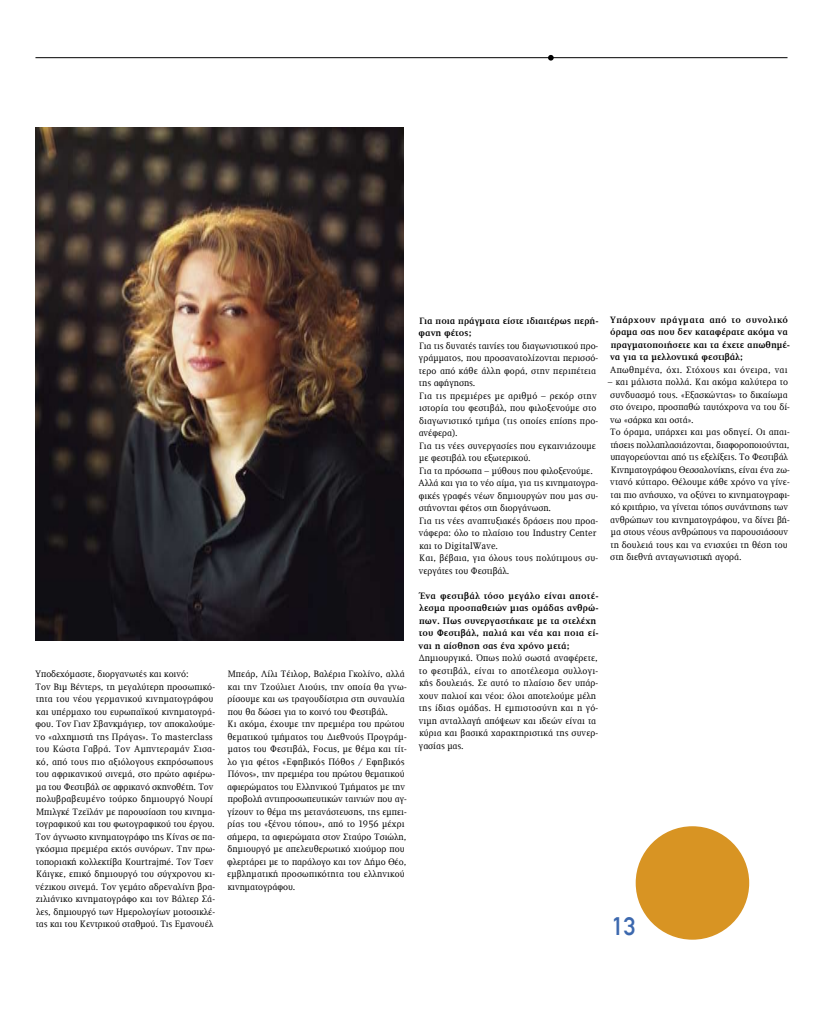
<style>
.page{position:relative;width:823px;height:1021px;background:#fff}
.page>*{position:absolute;margin:0;border:0;box-sizing:border-box;transform-origin:0 0}
.t1{font:25px "Din TT";color:#3c68ae}
.t2{font:9.5px/12.5px "Diplomat TT";letter-spacing:.01em;color:#000;scale:.95 1}
.t3{font:700 9.5px/12.5px "Diplomat TT";color:#000;scale:.95 1}
.t4{font:9.5px "Diplomat TT";letter-spacing:.03em;color:#000;scale:.95 1}
</style>
<div class="page">
<hr style="left:35px;top:57px;width:752px;height:1px;background:#000">
<svg style="left:547px;top:55px;width:6px;height:6px"></svg>
<div style="left:635px;top:826px;width:113px;height:113px;background:#d89423;border-radius:50%"></div>
<img style="left:35px;top:128px;width:368px;height:512px">
<p class="t2" style="left:35px;top:668px;width:190px">Υποδεχόμαστε, διοργανωτές και κοινό:<br>Τον Βιμ Βέντερς, τη μεγαλύτερη προσωπικό&shy;τητα του νέου γερμανικού κινηματογράφου και υπέρμαχο του ευρωπαϊκού κινηματογρά&shy;φου. Τον Γιαν Σβανκμάγιερ, τον αποκαλούμε&shy;νο «αλχημιστή της Πράγας». Το masterclass του Κώστα Γαβρά. Τον Αμπντεραμάν Σισα&shy;κό, από τους πιο αξιόλογους εκπρόσωπους του αφρικανικού σινεμά, στο πρώτο αφιέρω&shy;μα του Φεστιβάλ σε αφρικανό σκηνοθέτη. Τον πολυβραβευμένο τούρκο δημιουργό Νουρί Μπιλγκέ Τζεϊλάν με παρουσίαση του κινημα&shy;τογραφικού και του φωτογραφικού του έργου.<br>Τον άγνωστο κινηματογράφο της Κίνας σε πα&shy;γκόσμια πρεμιέρα εκτός συνόρων. Την πρω&shy;τοποριακή κολλεκτίβα Kourtrajmé. Τον Τσεν Κάιγκε, επικό δημιουργό του σύγχρονου κι&shy;νέζικου σινεμά. Τον γεμάτο αδρεναλίνη βρα&shy;ζιλιάνικο κινηματογράφο και τον Βάλτερ Σά&shy;λες, δημιουργό των Ημερολογίων μοτοσικλέ&shy;τας και του Κεντρικού σταθμού. Τις Εμανουέλ</p>
<p class="t2" style="left:227px;top:668px;width:190px">Μπεάρ, Λίλι Τέιλορ, Βαλέρια Γκολίνο, αλλά και την Τζούλιετ Λιούις, την οποία θα γνω&shy;ρίσουμε και ως τραγουδίστρια στη συναυλία που θα δώσει για το κοινό του Φεστιβάλ.<br>Κι ακόμα, έχουμε την πρεμιέρα του πρώτου θεματικού τμήματος του Διεθνούς Προγράμ&shy;ματος του Φεστιβάλ, Focus, με θέμα και τίτ&shy;λο για φέτος «Εφηβικός Πόθος / Εφηβικός Πόνος», την πρεμιέρα του πρώτου θεματικού αφιερώματος του Ελληνικού Τμήματος με την προβολή αντιπροσωπευτικών ταινιών που αγ&shy;γίζουν το θέμα της μετανάστευσης, της εμπει&shy;ρίας του «ξένου τόπου», από το 1956 μέχρι σήμερα, τα αφιερώματα στον Σταύρο Τσιώλη, δημιουργό με απελευθερωτικό χιούμορ που φλερτάρει με το παράλογο και τον Δήμο Θέο, εμβληματική προσωπικότητα του ελληνικού κινηματογράφου.</p>
<p class="t3" style="left:418px;top:314px;width:191px">Για ποια πράγματα είστε ιδιαιτέρως περή&shy;φανη φέτος;</p>
<p class="t2" style="left:418px;top:339px;width:190px">Για τις δυνατές ταινίες του διαγωνιστικού προ&shy;γράμματος, που προσανατολίζονται περισσό&shy;τερο από κάθε άλλη φορά, στην περιπέτεια της αφήγησης.<br>Για τις πρεμιέρες με αριθμό – ρεκόρ στην ιστορία του φεστιβάλ, που φιλοξενούμε στο διαγωνιστικό τμήμα (τις οποίες επίσης προ&shy;ανέφερα).<br>Για τις νέες συνεργασίες που εγκαινιάζουμε με φεστιβάλ του εξωτερικού.<br>Για τα πρόσωπα – μύθους που φιλοξενούμε.<br>Αλλά και για το νέο αίμα, για τις κινηματογρα&shy;φικές γραφές νέων δημιουργών που μας συ&shy;στήνονται φέτος στη διοργάνωση.<br>Για τις νέες αναπτυξιακές δράσεις που προα&shy;νάφερα: όλο το πλαίσιο του Industry Center και το DigitalWave.<br>Και, βέβαια, για όλους τους πολύτιμους συ&shy;νεργάτες του Φεστιβάλ.</p>
<p class="t3" style="left:418px;top:589px;width:191px">Ένα φεστιβάλ τόσο μεγάλο είναι αποτέ&shy;λεσμα προσπαθειών μιας ομάδας ανθρώ&shy;πων. Πως συνεργαστήκατε με τα στελέχη του Φεστιβάλ, παλιά και νέα και ποια εί&shy;ναι η αίσθηση σας ένα χρόνο μετά;</p>
<p class="t2" style="left:418px;top:652px;width:190px">Δημιουργικά. Όπως πολύ σωστά αναφέρετε, το φεστιβάλ, είναι το αποτέλεσμα συλλογι&shy;κής δουλειάς. Σε αυτό το πλαίσιο δεν υπάρ&shy;χουν παλιοί και νέοι: όλοι αποτελούμε μέλη της ίδιας ομάδας. Η εμπιστοσύνη και η γό&shy;νιμη ανταλλαγή απόψεων και ιδεών είναι τα κύρια και βασικά χαρακτηριστικά της συνερ&shy;γασίας μας.</p>
<p class="t3" style="left:609px;top:313px;width:191px">Υπάρχουν πράγματα από το συνολικό όραμα σας που δεν καταφέρατε ακόμα να πραγματοποιήσετε και τα έχετε απωθημέ&shy;να για τα μελλοντικά φεστιβάλ;</p>
<p class="t4" style="left:609px;top:364px;width:188px">Απωθημένα, όχι. Στόχους και όνειρα, ναι</p>
<p class="t2" style="left:607px;top:376px;width:193px">– και μάλιστα πολλά. Και ακόμα καλύτερα το συνδυασμό τους. «Εξασκώντας» το δικαίωμα στο όνειρο, προσπαθώ ταυτόχρονα να του δί&shy;νω «σάρκα και οστά».<br>Το όραμα, υπάρχει και μας οδηγεί. Οι απαι&shy;τήσεις πολλαπλασιάζονται, διαφοροποιούνται, υπαγορεύονται από τις εξελίξεις. Το Φεστιβάλ Κινηματογράφου Θεσσαλονίκης, είναι ένα ζω&shy;ντανό κύτταρο. Θέλουμε κάθε χρόνο να γίνε&shy;ται πιο ανήσυχο, να οξύνει το κινηματογραφι&shy;κό κριτήριο, να γίνεται τόπος συνάντησης των ανθρώπων του κινηματογράφου, να δίνει βή&shy;μα στους νέους ανθρώπους να παρουσιάσουν τη δουλειά τους και να ενισχύει τη θέση του στη διεθνή ανταγωνιστική αγορά.</p>
<h1 class="t1" style="left:611px;top:913px;width:24px">13</h1>
</div>
